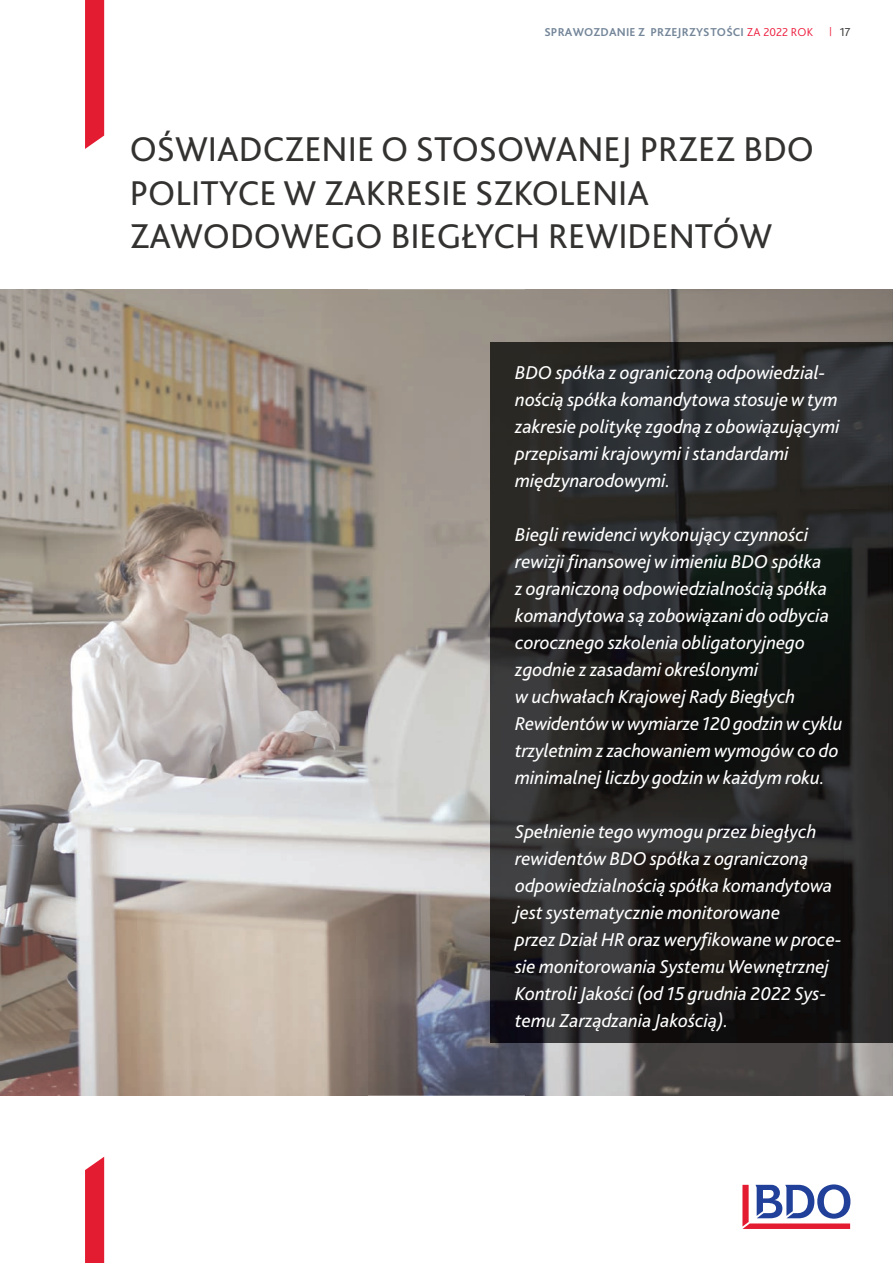
<style>
.page{position:relative;width:893px;height:1263px;background:#fff}
.page>*{position:absolute;margin:0;border:0;box-sizing:border-box;transform-origin:0 0}
.t1{font:36px/43.2px "Bliss Pro";color:#333231}
.t2{font:italic 19.5px/27px "Bliss Pro";color:#fff}
.t3{font:700 12px "Bliss Pro";letter-spacing:.015em;color:#748699}
.t4{font:12px "Bliss Pro";color:#414140}
.s1{font-weight:300;color:#ed1a3a}
.s2{font-size:9px;color:#ed1a3a}
</style>
<div class="page">
<svg style="left:85px;top:0;width:19px;height:149px;background:#e5263b"></svg>
<svg style="left:85px;top:1157px;width:19px;height:106px;background:#e52a3e"></svg>
<svg style="left:742px;top:1184px;width:108px;height:45px"></svg>
<img style="left:0;top:289px;width:525px;height:807px">
<img style="left:525px;top:289px;width:368px;height:54px">
<img style="left:525px;top:1042px;width:368px;height:54px">
<img style="left:490px;top:343px;width:403px;height:699px">
<p class="t3" style="left:544px;top:24px;width:270px">SPRAWOZDANIE Z PRZEJRZYSTOŚCI <span class="s1">ZA 2022 ROK</span></p>
<p class="t4" style="left:829px;top:24px;width:23px"><span class="s2">|</span> 17</p>
<h1 class="t1" style="left:130px;top:127px;width:686px">OŚWIADCZENIE O STOSOWANEJ PRZEZ BDO<br>POLITYCE W ZAKRESIE SZKOLENIA<br>ZAWODOWEGO BIEGŁYCH REWIDENTÓW</h1>
<p class="t2" style="left:515px;top:358px;width:326px">BDO spółka z ograniczoną odpowiedzial&shy;nością spółka komandytowa stosuje w tym zakresie politykę zgodną z obowiązującymi przepisami krajowymi i standardami międzynarodowymi.</p>
<p class="t2" style="left:515px;top:520px;width:329px">Biegli rewidenci wykonujący czynności rewizji finansowej w imieniu BDO spółka<br>z ograniczoną odpowiedzialnością spółka komandytowa są zobowiązani do odbycia corocznego szkolenia obligatoryjnego zgodnie z zasadami określonymi<br>w uchwałach Krajowej Rady Biegłych Rewidentów w wymiarze 120 godzin w cyklu trzyletnim z zachowaniem wymogów co do minimalnej liczby godzin w każdym roku.</p>
<p class="t2" style="left:515px;top:817px;width:328px">Spełnienie tego wymogu przez biegłych rewidentów BDO spółka z ograniczoną odpowiedzialnością spółka komandytowa jest systematycznie monitorowane<br>przez Dział HR oraz weryfikowane w proce&shy;sie monitorowania Systemu Wewnętrznej Kontroli Jakości (od 15 grudnia 2022 Sys&shy;temu Zarządzania Jakością).</p>
</div>
